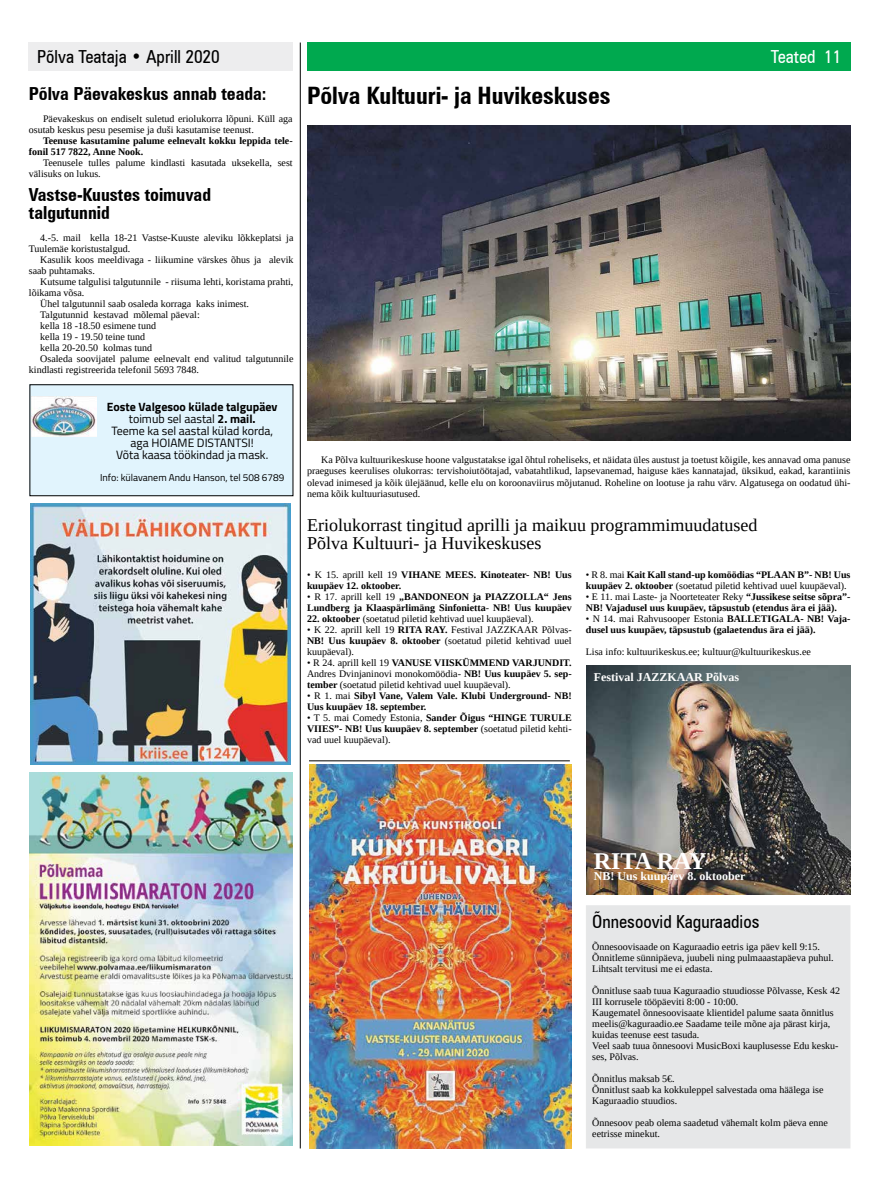
<style>
.page{position:relative;width:893px;height:1191px;background:#fff}
.page>*{position:absolute;margin:0;border:0;box-sizing:border-box;transform-origin:0 0}
.t1{font:700 condensed 24px "Zurich BT";color:#000}
.t2{font:700 24px "Liberation Serif";color:#fff}
.t3{font:18px/18px "Liberation Serif";color:#000}
.t4{font:700 condensed 18px/18px "Zurich BT";color:#000}
.t5{font:condensed 18px "Zurich BT";color:#000}
.t6{font:condensed 18px "Zurich BT";color:#fff}
.t7{font:12px/12px "Titillium Web";color:#000;text-align:center}
.t8{font:700 12px "Liberation Serif";color:#fff}
.t9{font:10px/11px "Liberation Serif";color:#000}
.t10{font:700 10px/11px "Liberation Serif";color:#000}
.t11{font:10px "Titillium Web";color:#000}
.s1{font-weight:700}
.s2{font-weight:400}
</style>
<div class="page">
<hr style="left:309px;top:760px;width:261px;height:1px;background:#000">
<hr style="left:300px;top:43px;width:1px;height:1105px;background:#000">
<img style="left:29px;top:772px;width:264px;height:373px">
<div style="left:28px;top:43px;width:265px;height:28px;background:#ededee"></div>
<div style="left:307px;top:43px;width:543px;height:28px;background:#00a94f"></div>
<div style="left:586px;top:905px;width:264px;height:243px;background:#e6e7e8"></div>
<img style="left:307px;top:125px;width:543px;height:315px">
<div style="left:30px;top:385px;width:263px;height:111px;background:#e1f4fd"></div>
<div style="left:29px;top:384px;width:264px;height:112px;border:1px solid #000"></div>
<img style="left:32px;top:396px;width:65px;height:41px">
<img style="left:309px;top:764px;width:263px;height:384px">
<img style="left:586px;top:665px;width:264px;height:229px">
<img style="left:30px;top:503px;width:261px;height:261px">
<h2 class="t5" style="left:37px;top:46px;width:184px">Põlva Teataja • Aprill 2020</h2>
<h2 class="t6" style="left:771px;top:46px;width:72px">Teated 11</h2>
<h2 class="t4" style="left:29px;top:84px;width:239px">Põlva Päevakeskus annab teada:</h2>
<p class="t9" style="left:29px;top:113px;width:265px;text-indent:14px">Päevakeskus on endiselt suletud eriolukorra lõpuni. Küll aga osutab keskus pesu pesemise ja duši kasutamise teenust.</p>
<p class="t10" style="left:29px;top:135px;width:265px;text-indent:14px">Teenuse kasutamine palume eelnevalt kokku leppida tele&shy;fonil 517 7822, Anne Nook.</p>
<p class="t9" style="left:29px;top:157px;width:265px;text-indent:14px">Teenusele tulles palume kindlasti kasutada uksekella, sest välisuks on lukus.</p>
<h2 class="t4" style="left:29px;top:186px;width:184px">Vastse-Kuustes toimuvad talgutunnid</h2>
<p class="t9" style="left:29px;top:232px;width:266px;text-indent:11px">4.-5. mail kella 18-21 Vastse-Kuuste aleviku lõkkeplatsi ja<br>Tuulemäe koristustalgud.</p>
<p class="t9" style="left:29px;top:254px;width:266px;text-indent:11px">Kasulik koos meeldivaga - liikumine värskes õhus ja alevik saab puhtamaks.</p>
<p class="t9" style="left:40px;top:276px;width:255px">Kutsume talgulisi talgutunnile - riisuma lehti, koristama prahti,</p>
<p class="t9" style="left:29px;top:287px;width:57px">lõikama võsa.</p>
<p class="t9" style="left:40px;top:298px;width:210px">Ühel talgutunnil saab osaleda korraga kaks inimest.</p>
<p class="t9" style="left:40px;top:309px;width:161px">Talgutunnid kestavad mõlemal päeval:</p>
<p class="t9" style="left:40px;top:320px;width:117px">kella 18 -18.50 esimene tund</p>
<p class="t9" style="left:40px;top:331px;width:106px">kella 19 - 19.50 teine tund</p>
<p class="t9" style="left:40px;top:342px;width:113px">kella 20-20.50 kolmas tund</p>
<p class="t9" style="left:40px;top:353px;width:255px">Osaleda soovijatel palume eelnevalt end valitud talgutunnile</p>
<p class="t9" style="left:29px;top:364px;width:172px">kindlasti registreerida telefonil 5693 7848.</p>
<p class="t7" style="left:107px;top:400px;width:172px"><span class="s1">Eoste Valgesoo külade talgupäev </span>toimub sel aastal <span class="s1">2. mail.<br></span>Teeme ka sel aastal külad korda, aga HOIAME DISTANTSI!<br>Võta kaasa töökindad ja mask.</p>
<p class="t11" style="left:100px;top:470px;width:186px">Info: külavanem Andu Hanson, tel 508 6789</p>
<h1 class="t1" style="left:307px;top:81px;width:305px">Põlva Kultuuri- ja Huvikeskuses</h1>
<p class="t9" style="left:307px;top:454px;width:545px;text-align:justify;text-indent:14px">Ka Põlva kultuurikeskuse hoone valgustatakse igal õhtul roheliseks, et näidata üles austust ja toetust kõigile, kes annavad oma panuse praeguses keerulises olukorras: tervishoiutöötajad, vabatahtlikud, lapsevanemad, haiguse käes kannatajad, üksikud, eakad, karantiinis olevad inimesed ja kõik ülejäänud, kelle elu on koroonaviirus mõjutanud. Roheline on lootuse ja rahu värv. Algatusega on oodatud ühi&shy;nema kõik kultuuriasutused.</p>
<h2 class="t3" style="left:307px;top:516px;width:452px">Eriolukorrast tingitud aprilli ja maikuu programmimuudatused<br>Põlva Kultuuri- ja Huvikeskuses</h2>
<p class="t10" style="left:307px;top:569px;width:266px"><span class="s2">• K 15. aprill kell 19</span> VIHANE MEES. Kinoteater- NB! Uus kuupäev 12. oktoober.</p>
<p class="t10" style="left:307px;top:591px;width:266px"><span class="s2">• R 17. aprill kell 19</span> „BANDONEON ja PIAZZOLLA“ Jens<br>Lundberg ja Klaaspärlimäng Sinfonietta<span class="s2">-</span> NB! Uus kuupäev</p>
<p class="t9" style="left:307px;top:613px;width:228px"><span class="s1">22. oktoober</span> (soetatud piletid kehtivad uuel kuupäeval).</p>
<p class="t9" style="left:307px;top:624px;width:266px;text-align:justify">• K 22. aprill kell 19 <span class="s1">RITA RAY.</span> Festival JAZZKAAR Põlvas-<span class="s1">NB! Uus kuupäev 8. oktoober</span> (soetatud piletid kehtivad uuel kuupäeval).</p>
<p class="t9" style="left:307px;top:657px;width:266px;text-align:justify">• R 24. aprill kell 19 <span class="s1">VANUSE VIISKÜMMEND VARJUNDIT.<br></span>Andres Dvinjaninovi monokomöödia- <span class="s1">NB! Uus kuupäev 5. sep&shy;tember</span> (soetatud piletid kehtivad uuel kuupäeval).</p>
<p class="t10" style="left:307px;top:690px;width:266px"><span class="s2">• R 1. mai</span> Sibyl Vane, Valem Vale. Klubi Underground- NB!<br>Uus kuupäev 18. september.</p>
<p class="t9" style="left:307px;top:712px;width:266px;text-align:justify">• T 5. mai Comedy Estonia, <span class="s1">Sander Õigus “HINGE TURULE VIIES”- NB! Uus kuupäev 8. september</span> (soetatud piletid kehti&shy;vad uuel kuupäeval).</p>
<p class="t10" style="left:586px;top:569px;width:266px"><span class="s2">• R 8. mai</span> Kait Kall stand-up komöödias “PLAAN B”- NB! Uus kuupäev 2. oktoober <span class="s2">(soetatud piletid kehtivad uuel kuupäeval).</span></p>
<p class="t10" style="left:586px;top:591px;width:266px"><span class="s2">• E 11. mai Laste- ja Noorteteater Reky</span> “Jussikese seitse sõpra”-<br>NB! Vajadusel uus kuupäev, täpsustub (etendus ära ei jää).</p>
<p class="t10" style="left:586px;top:613px;width:266px"><span class="s2">• N 14. mai Rahvusooper Estonia</span> BALLETIGALA- NB! Vaja&shy;dusel uus kuupäev, täpsustub (galaetendus ära ei jää).</p>
<p class="t9" style="left:586px;top:646px;width:227px">Lisa info: kultuurikeskus.ee; kultuur@kultuurikeskus.ee</p>
<p class="t8" style="left:594px;top:669px;width:147px">Festival JAZZKAAR Põlvas</p>
<h1 class="t2" style="left:594px;top:844px;width:114px">RITA RAY</h1>
<p class="t8" style="left:594px;top:867px;width:153px">NB! Uus kuupäev 8. oktoober</p>
<h2 class="t5" style="left:592px;top:911px;width:169px">Õnnesoovid Kaguraadios</h2>
<p class="t9" style="left:592px;top:941px;width:243px">Õnnesoovisaade on Kaguraadio eetris iga päev kell 9:15.<br>Õnnitleme sünnipäeva, juubeli ning pulmaaastapäeva puhul.<br>Lihtsalt tervitusi me ei edasta.</p>
<p class="t9" style="left:592px;top:985px;width:249px">Õnnitluse saab tuua Kaguraadio stuudiosse Põlvasse, Kesk 42<br>III korrusele tööpäeviti 8:00 - 10:00.<br>Kaugematel õnnesoovisaate klientidel palume saata õnnitlus meelis@kaguraadio.ee Saadame teile mõne aja pärast kirja, kuidas teenuse eest tasuda.<br>Veel saab tuua õnnesoovi MusicBoxi kauplusesse Edu kesku&shy;ses, Põlvas.</p>
<p class="t9" style="left:592px;top:1073px;width:233px">Õnnitlus maksab 5€.<br>Õnnitlust saab ka kokkuleppel salvestada oma häälega ise<br>Kaguraadio stuudios.</p>
<p class="t9" style="left:592px;top:1117px;width:237px">Õnnesoov peab olema saadetud vähemalt kolm päeva enne eetrisse minekut.</p>
</div>
